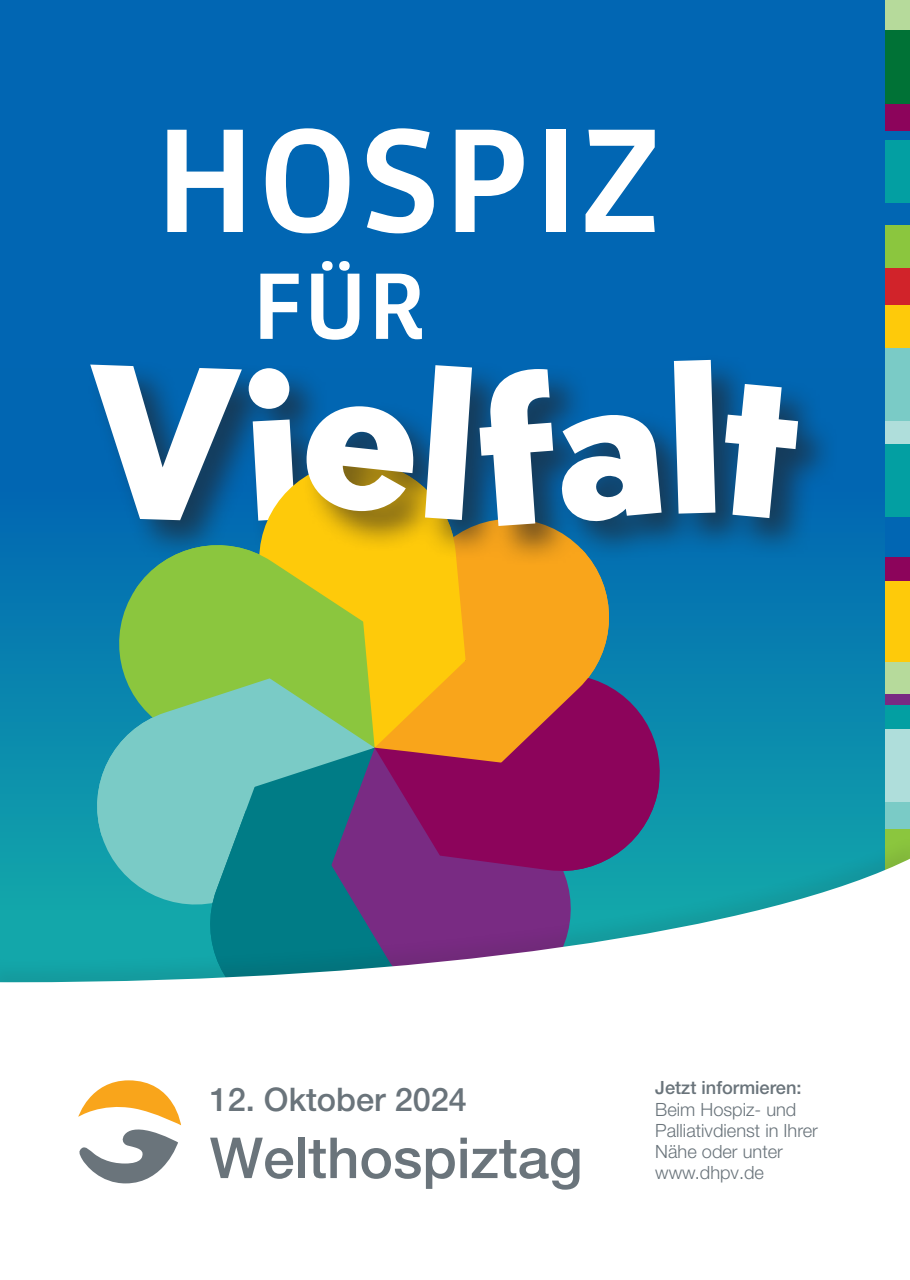
<style>
.page{position:relative;width:910px;height:1280px;background:#fff}
.page>*{position:absolute;margin:0;border:0;box-sizing:border-box;transform-origin:0 0}
.t1{font:213px "Gambado Sans Forte";color:#fff}
.t2{font:500 139.5px "Sanuk Pro";letter-spacing:.01em;color:#fff}
.t3{font:500 88.95px "Sanuk Pro";color:#fff}
.t4{font:500 56.55px "Helvetica Neue LT Pro";color:#6a747b}
.t5{font:500 32.55px "Helvetica Neue LT Pro";color:#6a747b}
.t6{font:300 18.3px/21.3px "Helvetica Neue LT Pro";color:#6a747b}
.t7{font:500 18.3px "Helvetica Neue LT Pro";color:#6a747b}
</style>
<div class="page">
<div style="left:0;top:0;width:910px;height:1094px;background:#0166b3"></div>
<svg style="left:0;top:558px;width:885px;height:160px;fill:#077daf"></svg>
<div style="left:885px;top:556px;width:25px;height:26px;background:#8c045b"></div>
<div style="left:885px;top:418px;width:25px;height:27px;background:#afdedb"></div>
<div style="left:885px;top:104px;width:25px;height:27px;background:#8c045b"></div>
<div style="left:885px;top:266px;width:25px;height:39px;background:#d1232a"></div>
<div style="left:885px;top:693px;width:25px;height:15px;background:#792b83"></div>
<div style="left:885px;top:514px;width:25px;height:43px;background:#0166b3"></div>
<div style="left:885px;top:140px;width:25px;height:63px;background:#039fa2"></div>
<div style="left:885px;top:705px;width:25px;height:29px;background:#039fa2"></div>
<div style="left:885px;top:444px;width:25px;height:73px;background:#039fa2"></div>
<div style="left:885px;top:348px;width:25px;height:72px;background:#7acbc6"></div>
<div style="left:885px;top:661px;width:25px;height:32px;background:#b6da9b"></div>
<div style="left:885px;top:225px;width:25px;height:42px;background:#8bc63e"></div>
<div style="left:885px;top:305px;width:25px;height:43px;background:#feca0a"></div>
<div style="left:885px;top:582px;width:25px;height:80px;background:#feca0a"></div>
<div style="left:885px;top:29px;width:25px;height:75px;background:#007236"></div>
<div style="left:885px;top:0;width:25px;height:30px;background:#b6da9b"></div>
<div style="left:87px;top:359px;width:250px;height:203px;background:#231f20;opacity:.6"></div>
<svg style="left:105px;top:531px;width:30px;height:123px;fill:#0576b0"></svg>
<svg style="left:255px;top:457px;width:47px;height:74px"></svg>
<svg style="left:85px;top:654px;width:50px;height:64px;fill:#0986ae"></svg>
<svg style="left:135px;top:531px;width:214px;height:187px;fill:#8bc63e"></svg>
<svg style="left:349px;top:567px;width:310px;height:151px"></svg>
<div style="left:0;top:718px;width:910px;height:482px;background:#231f20;opacity:.1"></div>
<svg style="left:0;top:738px;width:910px;height:459px;fill:#fff"></svg>
<svg style="left:78px;top:1080px;width:103px;height:103px"></svg>
<div style="left:302px;top:355px;width:537px;height:212px;background:#231f20;opacity:.6"></div>
<h2 class="t2" style="left:154px;top:91px;width:508px">HOSPIZ</h2>
<h3 class="t3" style="left:252px;top:249px;width:175px">FÜR</h3>
<h1 class="t1" style="left:89px;top:301px;width:714px">Vielfalt</h1>
<h3 class="t5" style="left:210px;top:1079px;width:259px">12. Oktober 2024</h3>
<h3 class="t4" style="left:210px;top:1124px;width:374px">Welthospiztag</h3>
<p class="t7" style="left:655px;top:1077px;width:148px">Jetzt informieren:</p>
<p class="t6" style="left:655px;top:1098px;width:164px">Beim Hospiz- und<br>Palliativdienst in Ihrer<br>Nähe oder unter www.dhpv.de</p>
</div>
